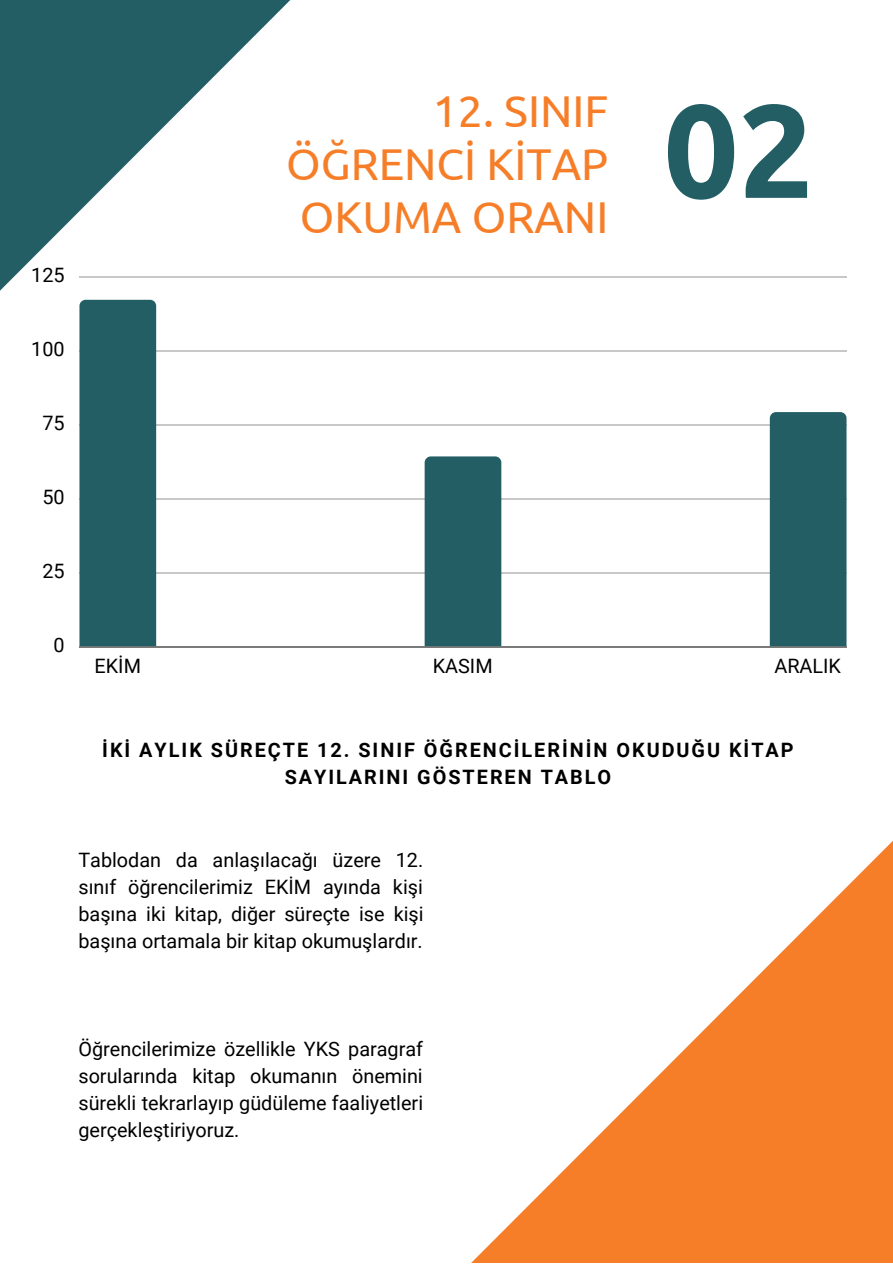
<style>
.page{position:relative;width:893px;height:1264px;background:#fff}
.page>*{position:absolute;margin:0;border:0;box-sizing:border-box;transform-origin:0 0}
.t1{font:700 132.3px "Ubuntu";color:#225e64}
.t2{font:44.55px/52.8px "Ubuntu";color:#f67e28;text-align:right}
.t3{font:19.8px/27px "Roboto";color:#000;text-align:justify}
.t4{font:700 19.8px/27px "Roboto";letter-spacing:.1em;color:#000;text-align:center}
</style>
<div class="page">
<svg style="left:0;top:0;width:338px;height:346px"></svg>
<svg style="left:472px;top:841px;width:420px;height:421px"></svg>
<hr style="left:79px;top:276px;width:767px;height:1px;background:#222">
<hr style="left:79px;top:350px;width:767px;height:1px;background:#222">
<hr style="left:79px;top:424px;width:767px;height:1px;background:#222">
<hr style="left:79px;top:498px;width:767px;height:1px;background:#222">
<hr style="left:79px;top:572px;width:767px;height:1px;background:#222">
<hr style="left:79px;top:646px;width:767px;height:1px;background:#222">
<div style="left:79px;top:300px;width:77px;height:346px;background:#225e64"></div>
<div style="left:424px;top:456px;width:77px;height:190px;background:#225e64"></div>
<div style="left:769px;top:412px;width:77px;height:234px;background:#225e64"></div>
<p class="t3" style="left:31px;top:262px;width:35px">125</p>
<p class="t3" style="left:31px;top:336px;width:35px">100</p>
<p class="t3" style="left:42px;top:410px;width:24px">75</p>
<p class="t3" style="left:42px;top:484px;width:24px">50</p>
<p class="t3" style="left:42px;top:557px;width:24px">25</p>
<p class="t3" style="left:53px;top:631px;width:13px">0</p>
<h2 class="t2" style="left:286px;top:84px;width:324px">12. SINIF<br>ÖĞRENCİ KİTAP<br>OKUMA ORANI</h2>
<h1 class="t1" style="left:663px;top:74px;width:152px">02</h1>
<p class="t3" style="left:95px;top:653px;width:48px">EKİM</p>
<p class="t3" style="left:433px;top:653px;width:61px">KASIM</p>
<p class="t3" style="left:774px;top:653px;width:68px">ARALIK</p>
<p class="t4" style="left:102px;top:736px;width:693px">İKİ AYLIK SÜREÇTE 12. SINIF ÖĞRENCİLERİNİN OKUDUĞU KİTAP<br>SAYILARINI GÖSTEREN TABLO</p>
<p class="t3" style="left:78px;top:846px;width:346px">Tablodan da anlaşılacağı üzere 12. sınıf öğrencilerimiz EKİM ayında kişi başına iki kitap, diğer süreçte ise kişi başına ortamala bir kitap okumuşlardır.</p>
<p class="t3" style="left:78px;top:1035px;width:346px">Öğrencilerimize özellikle YKS paragraf sorularında kitap okumanın önemini sürekli tekrarlayıp güdüleme faaliyetleri gerçekleştiriyoruz.</p>
</div>
